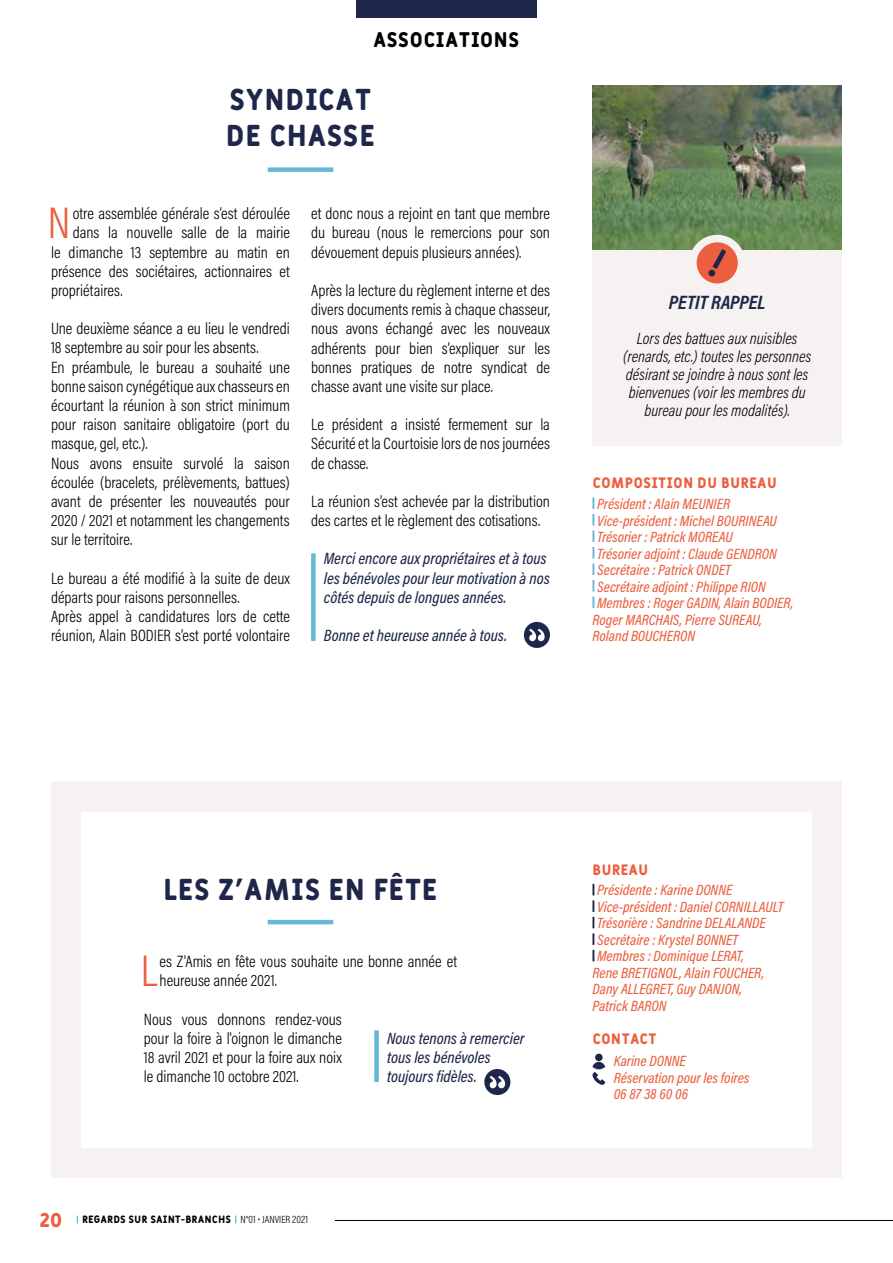
<style>
.page{position:relative;width:893px;height:1263px;background:#fff}
.page>*{position:absolute;margin:0;border:0;box-sizing:border-box;transform-origin:0 0}
.t1{font:300 44.7px "Acumin Pro Cond";color:#eb5f3e}
.t2{font:30px/36px "Fulbo Argenta";color:#1e2749}
.t3{font:21px "Fulbo Argenta";color:#000}
.t4{font:italic 700 19.5px "Acumin Pro Cond";letter-spacing:-.005em;color:#1e2749}
.t5{font:19.5px "Fulbo Argenta";color:#eb5f3e}
.t6{font:300 16.5px/19.2px "Acumin Pro Cond";color:#000}
.t7{font:italic 500 16.5px/19.2px "Acumin Pro Cond";color:#1e2749}
.t8{font:italic 300 16.5px/18px "Acumin Pro Cond";color:#000;text-align:center}
.t9{font:italic 500 15px/16.5px "Acumin Pro Cond";color:#eb5f3e}
.t10{font:15px "Fulbo Argenta";color:#eb5f3e}
.t11{font:10.5px "Fulbo Argenta";color:#000}
.s1{font-family:"Acumin Pro Cond";font-weight:300}
</style>
<div class="page">
<div style="left:51px;top:781px;width:791px;height:397px;border:30px solid #f5f2f1"></div>
<img style="left:592px;top:85px;width:250px;height:165px">
<div style="left:311px;top:553px;width:5px;height:88px;background:#66b8d9"></div>
<div style="left:524px;top:622px;width:26px;height:26px;background:#1e2749;border-radius:50%"></div>
<svg style="left:529px;top:629px;width:16px;height:12px"></svg>
<svg style="left:592px;top:884px;width:2px;height:77px"></svg>
<div style="left:595px;top:1054px;width:8px;height:7px;background:#1e2749;border-radius:50%"></div>
<svg style="left:592px;top:1062px;width:13px;height:23px"></svg>
<svg style="left:592px;top:497px;width:2px;height:111px"></svg>
<div style="left:592px;top:250px;width:250px;height:196px;background:#f5f2f1"></div>
<svg style="left:693px;top:239px;width:49px;height:48px"></svg>
<div style="left:689px;top:235px;width:56px;height:56px;border:8px solid #f5f2f1;border-radius:50%"></div>
<div style="left:268px;top:167px;width:65px;height:5px;background:#66b8d9"></div>
<div style="left:484px;top:1069px;width:26px;height:26px;background:#1e2749;border-radius:50%"></div>
<svg style="left:490px;top:1076px;width:15px;height:12px"></svg>
<hr style="left:268px;top:920px;width:65px;height:4px;background:#66b8d9">
<div style="left:374px;top:1030px;width:5px;height:52px;background:#66b8d9"></div>
<svg style="left:708px;top:249px;width:18px;height:28px"></svg>
<div style="left:356px;top:0;width:181px;height:17px;background:#1e2749"></div>
<hr style="left:335px;top:1220px;width:558px;height:1px;background:#000">
<p class="t3" style="left:373px;top:27px;width:148px">ASSOCIATIONS</p>
<h2 class="t2" style="left:226px;top:83px;width:151px">SYNDICAT<br>DE CHASSE</h2>
<h1 class="t1" style="left:48px;top:194px;width:24px">N</h1>
<p class="t6" style="left:73px;top:204px;width:219px">otre assemblée générale s’est déroulée</p>
<p class="t6" style="left:73px;top:223px;width:219px">dans la nouvelle salle de la mairie</p>
<p class="t6" style="left:51px;top:242px;width:240px">le dimanche 13 septembre au matin en</p>
<p class="t6" style="left:51px;top:261px;width:240px">présence des sociétaires, actionnaires et</p>
<p class="t6" style="left:51px;top:280px;width:73px">propriétaires.</p>
<p class="t6" style="left:51px;top:319px;width:240px">Une deuxième séance a eu lieu le vendredi 18 septembre au soir pour les absents.<br>En préambule, le bureau a souhaité une bonne saison cynégétique aux chasseurs en écourtant la réunion à son strict minimum pour raison sanitaire obligatoire (port du masque, gel, etc.).<br>Nous avons ensuite survolé la saison écoulée (bracelets, prélèvements, battues) avant de présenter les nouveautés pour 2020 / 2021 et notamment les changements sur le territoire.</p>
<p class="t6" style="left:51px;top:568px;width:240px">Le bureau a été modifié à la suite de deux départs pour raisons personnelles.<br>Après appel à candidatures lors de cette réunion, Alain BODIER s’est porté volontaire</p>
<p class="t6" style="left:311px;top:204px;width:240px;text-align:justify">et donc nous a rejoint en tant que membre du bureau (nous le remercions pour son dévouement depuis plusieurs années).</p>
<p class="t6" style="left:311px;top:280px;width:240px;text-align:justify">Après la lecture du règlement interne et des divers documents remis à chaque chasseur, nous avons échangé avec les nouveaux adhérents pour bien s’expliquer sur les bonnes pratiques de notre syndicat de chasse avant une visite sur place.</p>
<p class="t6" style="left:311px;top:415px;width:240px;text-align:justify">Le président a insisté fermement sur la Sécurité et la Courtoisie lors de nos journées de chasse.</p>
<p class="t6" style="left:311px;top:491px;width:240px">La réunion s’est achevée par la distribution des cartes et le règlement des cotisations.</p>
<p class="t7" style="left:324px;top:549px;width:227px">Merci encore aux propriétaires et à tous les bénévoles pour leur motivation à nos côtés depuis de longues années.</p>
<p class="t7" style="left:324px;top:625px;width:185px">Bonne et heureuse année à tous.</p>
<p class="t4" style="left:669px;top:289px;width:98px">PETIT RAPPEL</p>
<p class="t8" style="left:623px;top:329px;width:190px">Lors des battues aux nuisibles (renards, etc.) toutes les personnes désirant se joindre à nous sont les bienvenues (voir les membres du bureau pour les modalités).</p>
<p class="t10" style="left:592px;top:474px;width:186px">COMPOSITION DU BUREAU</p>
<p class="t9" style="left:597px;top:495px;width:134px">Président : Alain MEUNIER</p>
<p class="t9" style="left:597px;top:512px;width:181px">Vice-président : Michel BOURINEAU</p>
<p class="t9" style="left:597px;top:528px;width:137px">Trésorier : Patrick MOREAU</p>
<p class="t9" style="left:597px;top:545px;width:181px">Trésorier adjoint : Claude GENDRON</p>
<p class="t9" style="left:597px;top:561px;width:135px">Secrétaire : Patrick ONDET</p>
<p class="t9" style="left:597px;top:578px;width:170px">Secrétaire adjoint : Philippe RION</p>
<p class="t9" style="left:597px;top:594px;width:198px">Membres : Roger GADIN, Alain BODIER,</p>
<p class="t9" style="left:592px;top:611px;width:171px">Roger MARCHAIS, Pierre SUREAU,</p>
<p class="t9" style="left:592px;top:627px;width:104px">Roland BOUCHERON</p>
<h2 class="t2" style="left:163px;top:873px;width:276px">LES Z'AMIS EN FÊTE</h2>
<h1 class="t1" style="left:141px;top:942px;width:18px">L</h1>
<p class="t6" style="left:160px;top:951px;width:299px">es Z'Amis en fête vous souhaite une bonne année et heureuse année 2021.</p>
<p class="t6" style="left:144px;top:1009px;width:200px;text-align:justify">Nous vous donnons rendez-vous pour la foire à l'oignon le dimanche 18 avril 2021 et pour la foire aux noix le dimanche 10 octobre 2021.</p>
<p class="t7" style="left:387px;top:1028px;width:139px">Nous tenons à remercier tous les bénévoles toujours fidèles.</p>
<p class="t5" style="left:40px;top:1208px;width:24px">20</p>
<p class="t11" style="left:82px;top:1213px;width:227px">REGARDS SUR SAINT-BRANCHS <span class="s1">N°01 • JANVIER 2021</span></p>
<p class="t10" style="left:592px;top:860px;width:58px">BUREAU</p>
<p class="t9" style="left:597px;top:882px;width:137px">Présidente : Karine DONNE</p>
<p class="t9" style="left:597px;top:898px;width:188px">Vice-président : Daniel CORNILLAULT</p>
<p class="t9" style="left:597px;top:915px;width:170px">Trésorière : Sandrine DELALANDE</p>
<p class="t9" style="left:597px;top:931px;width:143px">Secrétaire : Krystel BONNET</p>
<p class="t9" style="left:597px;top:948px;width:148px">Membres : Dominique LERAT,</p>
<p class="t9" style="left:592px;top:964px;width:173px">Rene BRETIGNOL, Alain FOUCHER,</p>
<p class="t9" style="left:592px;top:981px;width:151px">Dany ALLEGRET, Guy DANJON,</p>
<p class="t9" style="left:592px;top:997px;width:76px">Patrick BARON</p>
<p class="t10" style="left:592px;top:1030px;width:66px">CONTACT</p>
<p class="t9" style="left:614px;top:1052px;width:137px">Karine DONNE<br>Réservation pour les foires<br>06 87 38 60 06</p>
</div>
